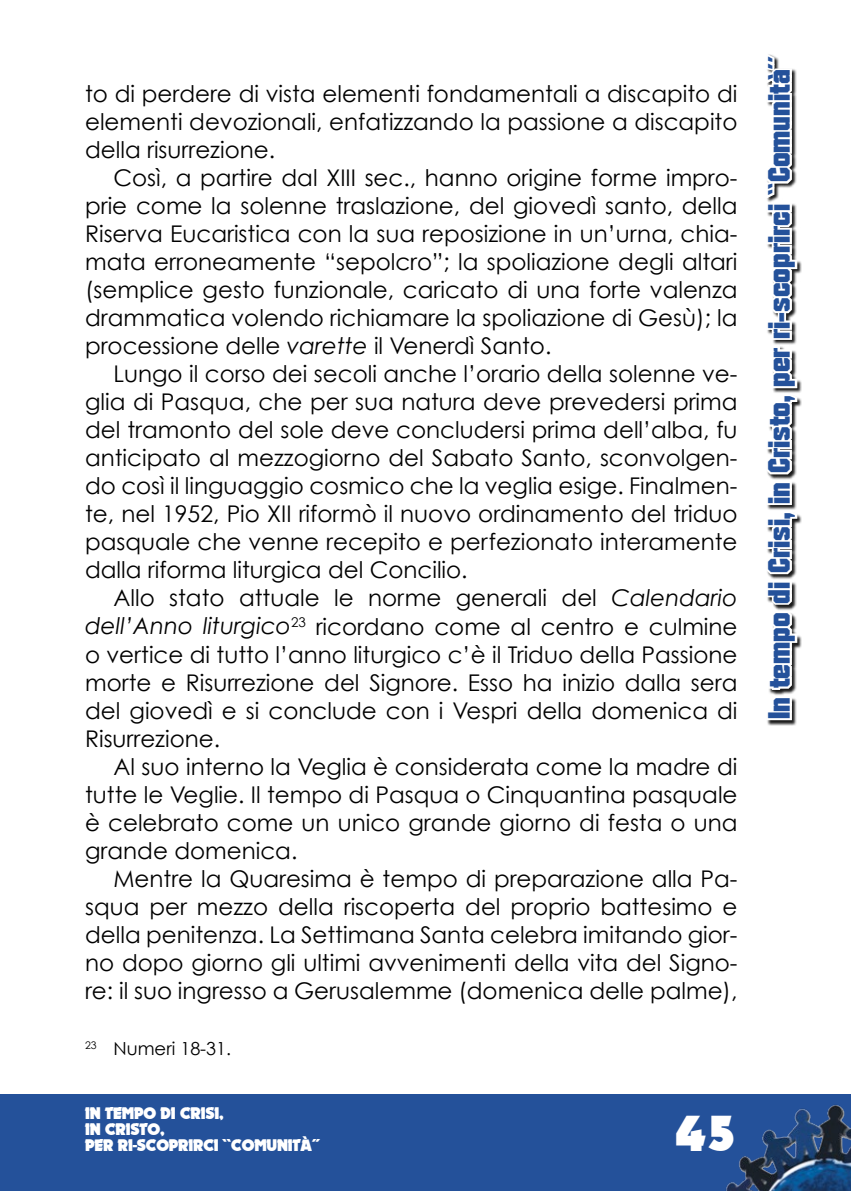
<style>
.page{position:relative;width:851px;height:1191px;background:#fff}
.page>*{position:absolute;margin:0;border:0;box-sizing:border-box;transform-origin:0 0}
.t1{font:48px "November";color:#fff}
.t2{font:30px "Autumn";color:#24519a}
.t3{font:23px/28px "Century Gothic";color:#000;text-align:justify}
.t4{font:18px "Century Gothic";color:#000}
.t5{font:16px/16px "November";letter-spacing:-.01em;color:#fff}
.s1{font-style:italic}
</style>
<div class="page">
<div style="left:0;top:1094px;width:850px;height:97px;background:#24519a"></div>
<img style="left:726px;top:1105px;width:124px;height:86px">
<div style="left:766px;top:54px;width:35px;height:671px;background:#000;opacity:.9"></div>
<div style="left:766px;top:710px;width:25px;height:10px;border:4px solid #fff"></div>
<svg style="left:766px;top:586px;width:33px;height:129px"></svg>
<div style="left:771px;top:580px;width:20px;height:10px;border:4px solid #fff"></div>
<svg style="left:766px;top:509px;width:33px;height:67px"></svg>
<div style="left:771px;top:495px;width:20px;height:10px;border:4px solid #fff"></div>
<svg style="left:766px;top:325px;width:33px;height:175px"></svg>
<div style="left:771px;top:320px;width:20px;height:10px;border:4px solid #fff"></div>
<div style="left:777px;top:310px;width:9px;height:13px;border:4px solid #fff"></div>
<svg style="left:769px;top:208px;width:30px;height:107px"></svg>
<div style="left:771px;top:203px;width:20px;height:9px;border:4px solid #fff"></div>
<svg style="left:766px;top:54px;width:29px;height:148px"></svg>
<p class="t3" style="left:85px;top:80px;width:653px">to di perdere di vista elementi fondamentali a discapito di elementi devozionali, enfatizzando la passione a discapito della risurrezione.</p>
<p class="t3" style="left:85px;top:164px;width:653px;text-indent:28px">Così, a partire dal XIII sec., hanno origine forme impro&shy;prie come la solenne traslazione, del giovedì santo, della Riserva Eucaristica con la sua reposizione in un’urna, chia&shy;mata erroneamente “sepolcro”; la spoliazione degli altari (semplice gesto funzionale, caricato di una forte valenza drammatica volendo richiamare la spoliazione di Gesù); la processione delle <span class="s1">varette</span> il Venerdì Santo.</p>
<p class="t3" style="left:85px;top:360px;width:654px;text-indent:28px">Lungo il corso dei secoli anche l’orario della solenne ve&shy;glia di Pasqua, che per sua natura deve prevedersi prima del tramonto del sole deve concludersi prima dell’alba, fu anticipato al mezzogiorno del Sabato Santo, sconvolgen&shy;do così il linguaggio cosmico che la veglia esige. Finalmen&shy;te, nel 1952, Pio XII riformò il nuovo ordinamento del triduo pasquale che venne recepito e perfezionato interamente dalla riforma liturgica del Concilio.</p>
<p class="t3" style="left:85px;top:583px;width:653px;text-indent:28px">Allo stato attuale le norme generali del <span class="s1">Calendario dell’Anno liturgico</span><sup>23</sup> ricordano come al centro e culmine o vertice di tutto l’anno liturgico c’è il Triduo della Passione morte e Risurrezione del Signore. Esso ha inizio dalla sera del giovedì e si conclude con i Vespri della domenica di Risurrezione.</p>
<p class="t3" style="left:85px;top:752px;width:653px;text-indent:28px">Al suo interno la Veglia è considerata come la madre di tutte le Veglie. Il tempo di Pasqua o Cinquantina pasquale è celebrato come un unico grande giorno di festa o una grande domenica.</p>
<p class="t3" style="left:85px;top:864px;width:654px;text-indent:28px">Mentre la Quaresima è tempo di preparazione alla Pa&shy;squa per mezzo della riscoperta del proprio battesimo e della penitenza. La Settimana Santa celebra imitando gior&shy;no dopo giorno gli ultimi avvenimenti della vita del Signo&shy;re: il suo ingresso a Gerusalemme (domenica delle palme),</p>
<p class="t4" style="left:85px;top:1037px;width:148px"><sup>23</sup> Numeri 18-31.</p>
<p class="t5" style="left:85px;top:1106px;width:235px">IN TEMPO DI CRISI,<br>IN CRISTO,<br>PER RI-SCOPRIRCI ``COMUNITÀ´´</p>
<h1 class="t1" style="left:676px;top:1105px;width:63px">45</h1>
<h2 class="t2" style="left:760px;top:719px;width:664px;rotate:-90deg">In tempo di Crisi, in Cristo, per ri-scoprirci ``Comunità´´</h2>
</div>
